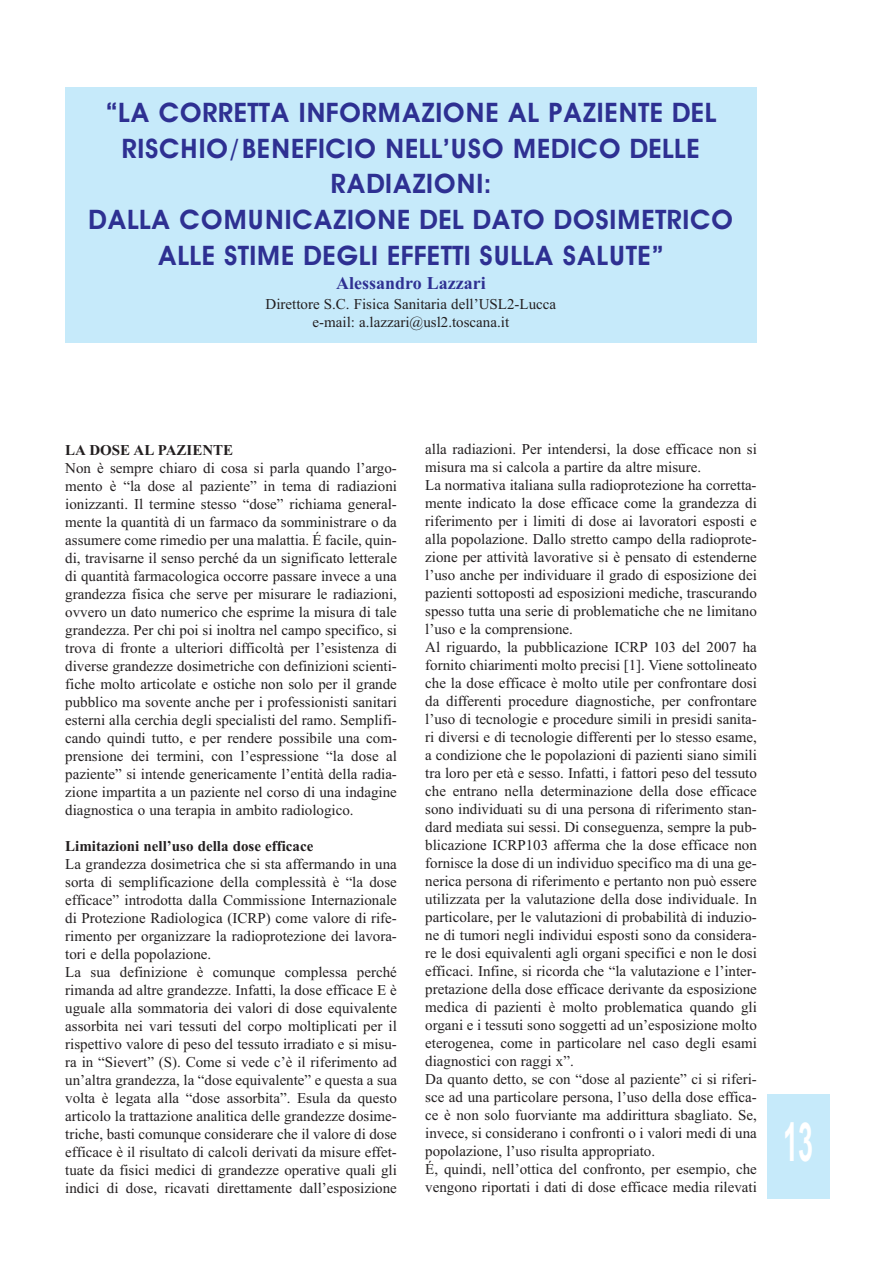
<style>
.page{position:relative;width:893px;height:1263px;background:#fff}
.page>*{position:absolute;margin:0;border:0;box-sizing:border-box;transform-origin:0 0}
.t1{font:700 54px "Arial";color:#fff;scale:.5 1}
.t2{font:600 27px/35.7px "Avant Garde";color:#2e3092;text-align:center}
.t3{font:700 18px "Times New Roman";color:#2e3092}
.t4{font:15px/18px "Times New Roman";color:#231f20}
.t5{font:700 15px "Times New Roman";color:#231f20}
</style>
<div class="page">
<div style="left:767px;top:1094px;width:62px;height:105px;background:#c6eafa"></div>
<div style="left:65px;top:87px;width:691px;height:255px;background:#c6eafa"></div>
<h2 class="t2" style="left:88px;top:95px;width:647px">“LA CORRETTA INFORMAZIONE AL PAZIENTE DEL RISCHIO/BENEFICIO NELL’USO MEDICO DELLE RADIAZIONI:<br>DALLA COMUNICAZIONE DEL DATO DOSIMETRICO ALLE STIME DEGLI EFFETTI SULLA SALUTE”</h2>
<p class="t3" style="left:336px;top:273px;width:151px">Alessandro Lazzari</p>
<p class="t4" style="left:266px;top:295px;width:292px;text-align:center">Direttore S.C. Fisica Sanitaria dell’USL2-Lucca e-mail: a.lazzari@usl2.toscana.it</p>
<p class="t5" style="left:65px;top:441px;width:169px">LA DOSE AL PAZIENTE</p>
<p class="t4" style="left:65px;top:459px;width:333px;text-align:justify">Non è sempre chiaro di cosa si parla quando l’argo&shy;mento è “la dose al paziente” in tema di radiazioni ionizzanti. Il termine stesso “dose” richiama general&shy;mente la quantità di un farmaco da somministrare o da assumere come rimedio per una malattia. É facile, quin&shy;di, travisarne il senso perché da un significato letterale di quantità farmacologica occorre passare invece a una grandezza fisica che serve per misurare le radiazioni, ovvero un dato numerico che esprime la misura di tale grandezza. Per chi poi si inoltra nel campo specifico, si trova di fronte a ulteriori difficoltà per l’esistenza di diverse grandezze dosimetriche con definizioni scienti&shy;fiche molto articolate e ostiche non solo per il grande pubblico ma sovente anche per i professionisti sanitari esterni alla cerchia degli specialisti del ramo. Semplifi&shy;cando quindi tutto, e per rendere possibile una com&shy;prensione dei termini, con l’espressione “la dose al paziente” si intende genericamente l’entità della radia&shy;zione impartita a un paziente nel corso di una indagine diagnostica o una terapia in ambito radiologico.</p>
<p class="t5" style="left:65px;top:837px;width:250px">Limitazioni nell’uso della dose efficace</p>
<p class="t4" style="left:65px;top:855px;width:333px">La grandezza dosimetrica che si sta affermando in una sorta di semplificazione della complessità è “la dose efficace” introdotta dalla Commissione Internazionale di Protezione Radiologica (ICRP) come valore di rife&shy;rimento per organizzare la radioprotezione dei lavora&shy;tori e della popolazione.<br>La sua definizione è comunque complessa perché rimanda ad altre grandezze. Infatti, la dose efficace E è uguale alla sommatoria dei valori di dose equivalente assorbita nei vari tessuti del corpo moltiplicati per il rispettivo valore di peso del tessuto irradiato e si misu&shy;ra in “Sievert” (S). Come si vede c’è il riferimento ad un’altra grandezza, la “dose equivalente” e questa a sua volta è legata alla “dose assorbita”. Esula da questo articolo la trattazione analitica delle grandezze dosime&shy;triche, basti comunque considerare che il valore di dose efficace è il risultato di calcoli derivati da misure effet&shy;tuate da fisici medici di grandezze operative quali gli indici di dose, ricavati direttamente dall’esposizione</p>
<p class="t4" style="left:425px;top:440px;width:333px">alla radiazioni. Per intendersi, la dose efficace non si misura ma si calcola a partire da altre misure.<br>La normativa italiana sulla radioprotezione ha corretta&shy;mente indicato la dose efficace come la grandezza di riferimento per i limiti di dose ai lavoratori esposti e alla popolazione. Dallo stretto campo della radioprote&shy;zione per attività lavorative si è pensato di estenderne l’uso anche per individuare il grado di esposizione dei pazienti sottoposti ad esposizioni mediche, trascurando spesso tutta una serie di problematiche che ne limitano l’uso e la comprensione.<br>Al riguardo, la pubblicazione ICRP 103 del 2007 ha fornito chiarimenti molto precisi [1]. Viene sottolineato che la dose efficace è molto utile per confrontare dosi da differenti procedure diagnostiche, per confrontare l’uso di tecnologie e procedure simili in presidi sanita&shy;ri diversi e di tecnologie differenti per lo stesso esame, a condizione che le popolazioni di pazienti siano simili tra loro per età e sesso. Infatti, i fattori peso del tessuto che entrano nella determinazione della dose efficace sono individuati su di una persona di riferimento stan&shy;dard mediata sui sessi. Di conseguenza, sempre la pub&shy;blicazione ICRP103 afferma che la dose efficace non fornisce la dose di un individuo specifico ma di una ge&shy;nerica persona di riferimento e pertanto non può essere utilizzata per la valutazione della dose individuale. In particolare, per le valutazioni di probabilità di induzio&shy;ne di tumori negli individui esposti sono da considera&shy;re le dosi equivalenti agli organi specifici e non le dosi efficaci. Infine, si ricorda che “la valutazione e l’inter&shy;pretazione della dose efficace derivante da esposizione medica di pazienti è molto problematica quando gli organi e i tessuti sono soggetti ad un’esposizione molto eterogenea, come in particolare nel caso degli esami diagnostici con raggi x”.<br>Da quanto detto, se con “dose al paziente” ci si riferi&shy;sce ad una particolare persona, l’uso della dose effica&shy;ce è non solo fuorviante ma addirittura sbagliato. Se, invece, si considerano i confronti o i valori medi di una popolazione, l’uso risulta appropriato.<br>É, quindi, nell’ottica del confronto, per esempio, che vengono riportati i dati di dose efficace media rilevati</p>
<h1 class="t1" style="left:783px;top:1110px;width:62px">13</h1>
</div>
